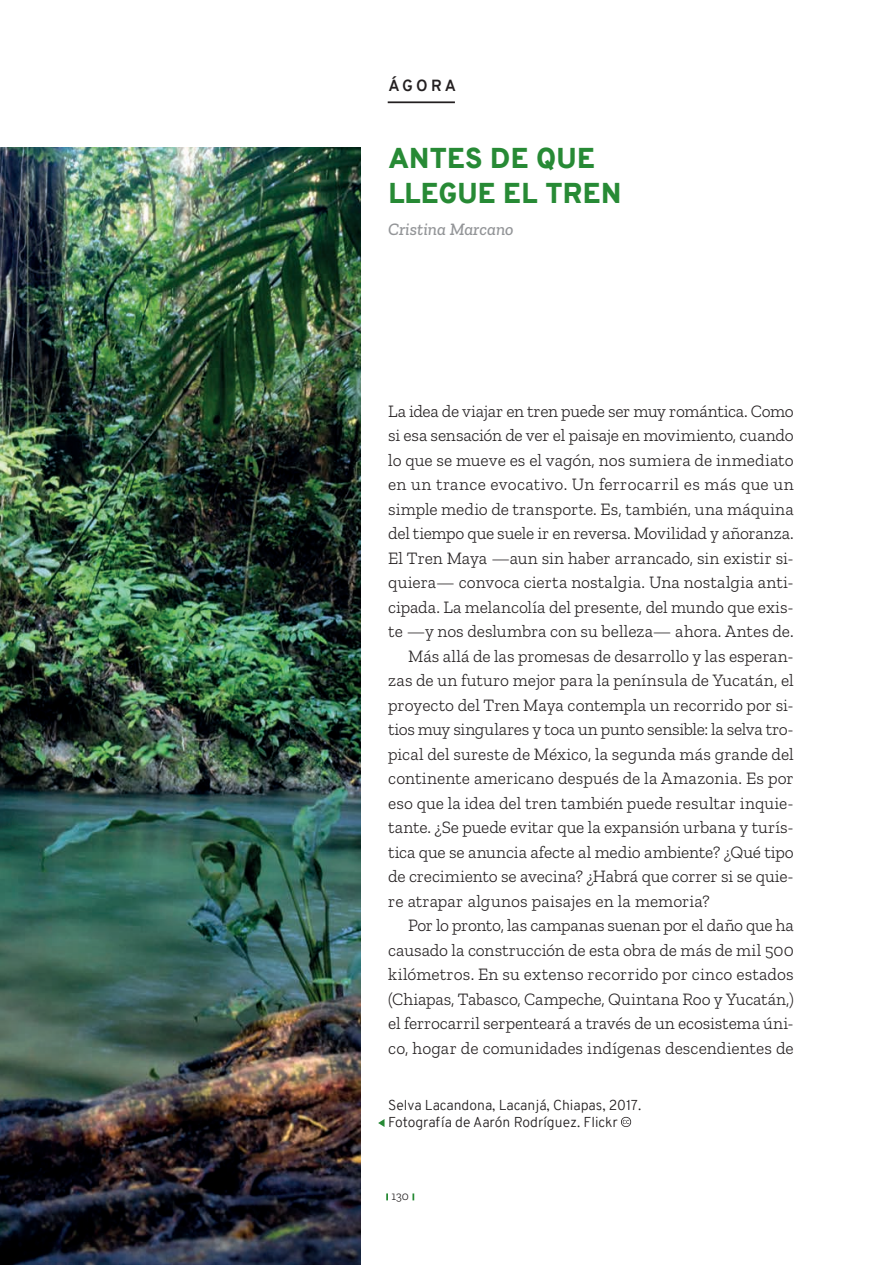
<style>
.page{position:relative;width:893px;height:1265px;background:#fff}
.page>*{position:absolute;margin:0;border:0;box-sizing:border-box;transform-origin:0 0}
.Título_general_Panóp{font:900 28px/35px "Overpass";letter-spacing:.01em;color:#278a35}
.Cuerpo_del_texto{font:300 17.5px/24.5px "Zilla Slab";color:#231f20;text-align:justify}
.Autor_panóptico{font:italic 500 17.5px "Zilla Slab";color:#939598}
.t1{font:700 15.75px "Overpass";letter-spacing:.2em;color:#231f20}
.Pie_de_foto{font:300 14px/16.8px "Overpass";color:#231f20}
.t2{font:300 12.25px "Zilla Slab";color:#231f20}
</style>
<div class="page">
<svg style="left:386px;top:1193px;width:2px;height:7px"></svg>
<svg style="left:412px;top:1193px;width:2px;height:7px"></svg>
<hr style="left:388px;top:101px;width:67px;height:2px;background:#231f20">
<img style="left:0;top:147px;width:360px;height:1118px">
<svg style="left:378px;top:1119px;width:6px;height:8px"></svg>
<svg style="left:621px;top:1117px;width:10px;height:10px"></svg>
<p class="t1" style="left:388px;top:74px;width:69px">ÁGORA</p>
<p class="Título_general_Panóp" style="left:388px;top:141px;width:234px">ANTES DE QUE<br>LLEGUE EL TREN</p>
<p class="Autor_panóptico" style="left:388px;top:219px;width:127px">Cristina Marcano</p>
<p class="Cuerpo_del_texto" style="left:388px;top:399px;width:407px">La idea de viajar en tren puede ser muy romántica. Como si esa sensación de ver el paisaje en movimiento, cuando lo que se mueve es el vagón, nos sumiera de inmediato en un trance evocativo. Un ferrocarril es más que un simple medio de transporte. Es, también, una máquina del tiempo que suele ir en reversa. Movilidad y añoranza.<br>El Tren Maya —aun sin haber arrancado, sin existir si&shy;quiera— convoca cierta nostalgia. Una nostalgia anti&shy;cipada. La melancolía del presente, del mundo que exis&shy;te —y nos deslumbra con su belleza— ahora. Antes de.</p>
<p class="Cuerpo_del_texto" style="left:388px;top:644px;width:407px;text-indent:20px">Más allá de las promesas de desarrollo y las esperan&shy;zas de un futuro mejor para la península de Yucatán, el proyecto del Tren Maya contempla un recorrido por si&shy;tios muy singulares y toca un punto sensible: la selva tro&shy;pical del sureste de México, la segunda más grande del continente americano después de la Amazonia. Es por eso que la idea del tren también puede resultar inquie&shy;tante. ¿Se puede evitar que la expansión urbana y turís&shy;tica que se anuncia afecte al medio ambiente? ¿Qué tipo de crecimiento se avecina? ¿Habrá que correr si se quie&shy;re atrapar algunos paisajes en la memoria?</p>
<p class="Cuerpo_del_texto" style="left:388px;top:913px;width:407px;text-indent:20px">Por lo pronto, las campanas suenan por el daño que ha causado la construcción de esta obra de más de mil 500 kilómetros. En su extenso recorrido por cinco estados (Chiapas, Tabasco, Campeche, Quintana Roo y Yucatán,) el ferrocarril serpenteará a través de un ecosistema úni&shy;co, hogar de comunidades indígenas descendientes de</p>
<p class="Pie_de_foto" style="left:388px;top:1097px;width:254px">Selva Lacandona, Lacanjá, Chiapas, 2017.<br>Fotografía de Aarón Rodríguez. Flickr</p>
<p class="t2" style="left:391px;top:1190px;width:19px">130</p>
</div>
